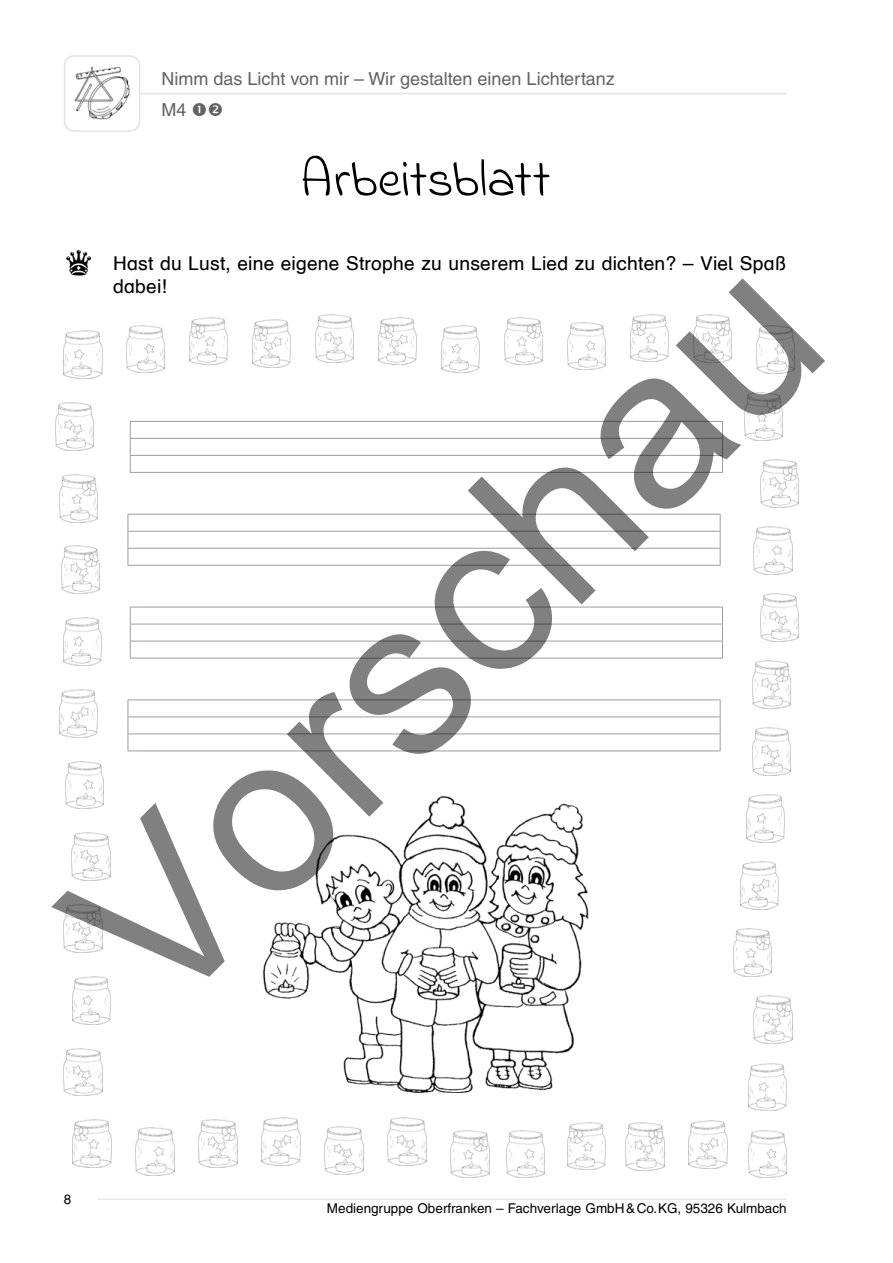
<style>
.page{position:relative;width:893px;height:1263px;background:#fff}
.page>*{position:absolute;margin:0;border:0;box-sizing:border-box;transform-origin:0 0}
.t1{font:225px "Arial";color:rgb(0 0 0/.5)}
.t2{font:52.5px "Indie Flower";letter-spacing:-.005em;color:#000}
.t3{font:19.5px/23.4px "DR HH";color:#000}
.t4{font:18px "Helvetica LT Std";color:#636362}
.t5{font:13.5px "Helvetica LT Std";color:#000}
.s1{font-family:"Helvetica LT Std"}
</style>
<div class="page">
<hr style="left:128px;top:93px;width:659px;height:1px;background:#e3e3e3">
<div style="left:65px;top:56px;width:75px;height:75px;background:#fff;border-radius:10px"></div>
<img style="left:74px;top:66px;width:56px;height:54px">
<div style="left:64px;top:55px;width:76px;height:77px;border:2px solid #e3e3e3;border-radius:10px"></div>
<hr style="left:98px;top:1198px;width:689px;height:2px;background:#e9e9e9">
<img style="left:62px;top:546px;width:38px;height:48px">
<img style="left:59px;top:474px;width:39px;height:48px">
<img style="left:55px;top:402px;width:39px;height:48px">
<img style="left:64px;top:331px;width:38px;height:48px">
<img style="left:752px;top:661px;width:38px;height:47px">
<img style="left:451px;top:1130px;width:38px;height:48px">
<img style="left:325px;top:1127px;width:38px;height:48px">
<img style="left:127px;top:325px;width:38px;height:48px">
<img style="left:253px;top:319px;width:38px;height:48px">
<img style="left:190px;top:317px;width:38px;height:48px">
<img style="left:316px;top:315px;width:38px;height:47px">
<img style="left:441px;top:325px;width:39px;height:48px">
<img style="left:760px;top:594px;width:38px;height:47px">
<img style="left:754px;top:526px;width:38px;height:48px">
<img style="left:378px;top:317px;width:39px;height:48px">
<img style="left:504px;top:317px;width:39px;height:48px">
<img style="left:59px;top:689px;width:39px;height:48px">
<img style="left:63px;top:618px;width:39px;height:47px">
<img style="left:760px;top:459px;width:38px;height:48px">
<img style="left:744px;top:392px;width:38px;height:48px">
<img style="left:388px;top:1117px;width:38px;height:48px">
<img style="left:756px;top:325px;width:38px;height:48px">
<img style="left:262px;top:1117px;width:38px;height:48px">
<img style="left:136px;top:1128px;width:38px;height:47px">
<img style="left:199px;top:1120px;width:38px;height:47px">
<img style="left:73px;top:1120px;width:38px;height:47px">
<img style="left:262px;top:795px;width:326px;height:298px">
<hr style="left:130px;top:421px;width:593px;height:1px;background:#9c9d9d">
<hr style="left:130px;top:438px;width:593px;height:1px;background:#9c9d9d">
<hr style="left:130px;top:455px;width:593px;height:1px;background:#9c9d9d">
<svg style="left:130px;top:422px;width:1px;height:50px"></svg>
<svg style="left:722px;top:422px;width:1px;height:50px"></svg>
<hr style="left:130px;top:472px;width:593px;height:1px;background:#9c9d9d">
<hr style="left:128px;top:514px;width:592px;height:1px;background:#9c9d9d">
<hr style="left:128px;top:531px;width:592px;height:1px;background:#9c9d9d">
<hr style="left:128px;top:548px;width:592px;height:1px;background:#9c9d9d">
<svg style="left:128px;top:515px;width:1px;height:50px"></svg>
<svg style="left:720px;top:515px;width:1px;height:50px"></svg>
<hr style="left:128px;top:565px;width:592px;height:1px;background:#9c9d9d">
<hr style="left:130px;top:607px;width:593px;height:1px;background:#9c9d9d">
<hr style="left:130px;top:624px;width:593px;height:1px;background:#9c9d9d">
<hr style="left:130px;top:641px;width:593px;height:1px;background:#9c9d9d">
<svg style="left:130px;top:607px;width:1px;height:51px"></svg>
<svg style="left:722px;top:607px;width:1px;height:51px"></svg>
<hr style="left:130px;top:658px;width:593px;height:1px;background:#9c9d9d">
<hr style="left:128px;top:699px;width:592px;height:1px;background:#9c9d9d">
<hr style="left:128px;top:716px;width:592px;height:1px;background:#9c9d9d">
<hr style="left:128px;top:733px;width:592px;height:1px;background:#9c9d9d">
<svg style="left:128px;top:700px;width:1px;height:50px"></svg>
<svg style="left:720px;top:700px;width:1px;height:50px"></svg>
<hr style="left:128px;top:750px;width:592px;height:1px;background:#9c9d9d">
<img style="left:567px;top:322px;width:39px;height:48px">
<img style="left:630px;top:314px;width:38px;height:48px">
<img style="left:506px;top:1130px;width:38px;height:48px">
<img style="left:567px;top:1122px;width:39px;height:48px">
<img style="left:689px;top:1120px;width:38px;height:48px">
<img style="left:626px;top:1123px;width:38px;height:48px">
<img style="left:693px;top:315px;width:38px;height:47px">
<img style="left:64px;top:904px;width:38px;height:48px">
<img style="left:72px;top:833px;width:38px;height:48px">
<img style="left:65px;top:761px;width:39px;height:48px">
<img style="left:753px;top:728px;width:38px;height:47px">
<img style="left:740px;top:862px;width:38px;height:48px">
<img style="left:746px;top:795px;width:39px;height:48px">
<img style="left:754px;top:996px;width:38px;height:48px">
<img style="left:733px;top:929px;width:39px;height:48px">
<img style="left:748px;top:1063px;width:38px;height:48px">
<img style="left:748px;top:1130px;width:39px;height:48px">
<img style="left:64px;top:1048px;width:38px;height:48px">
<img style="left:72px;top:976px;width:39px;height:48px">
<p class="t4" style="left:162px;top:68px;width:455px">Nimm das Licht von mir – Wir gestalten einen Lichtertanz</p>
<p class="t4" style="left:162px;top:99px;width:27px">M4</p>
<h2 class="t2" style="left:300px;top:137px;width:252px">Arbeitsblatt</h2>
<p class="t3" style="left:113px;top:252px;width:675px">Hast du Lust, eine eigene Strophe zu unserem Lied zu dichten? <span class="s1">–</span> Viel Spaß dabei!</p>
<h1 class="t1" style="left:-1px;top:856px;width:952px;rotate:-45deg">Vorschau</h1>
<p class="t5" style="left:64px;top:1191px;width:9px">8</p>
<p class="t5" style="left:327px;top:1200px;width:461px">Mediengruppe Oberfranken – Fachverlage GmbH&amp;Co.KG, 95326 Kulmbach</p>
</div>
